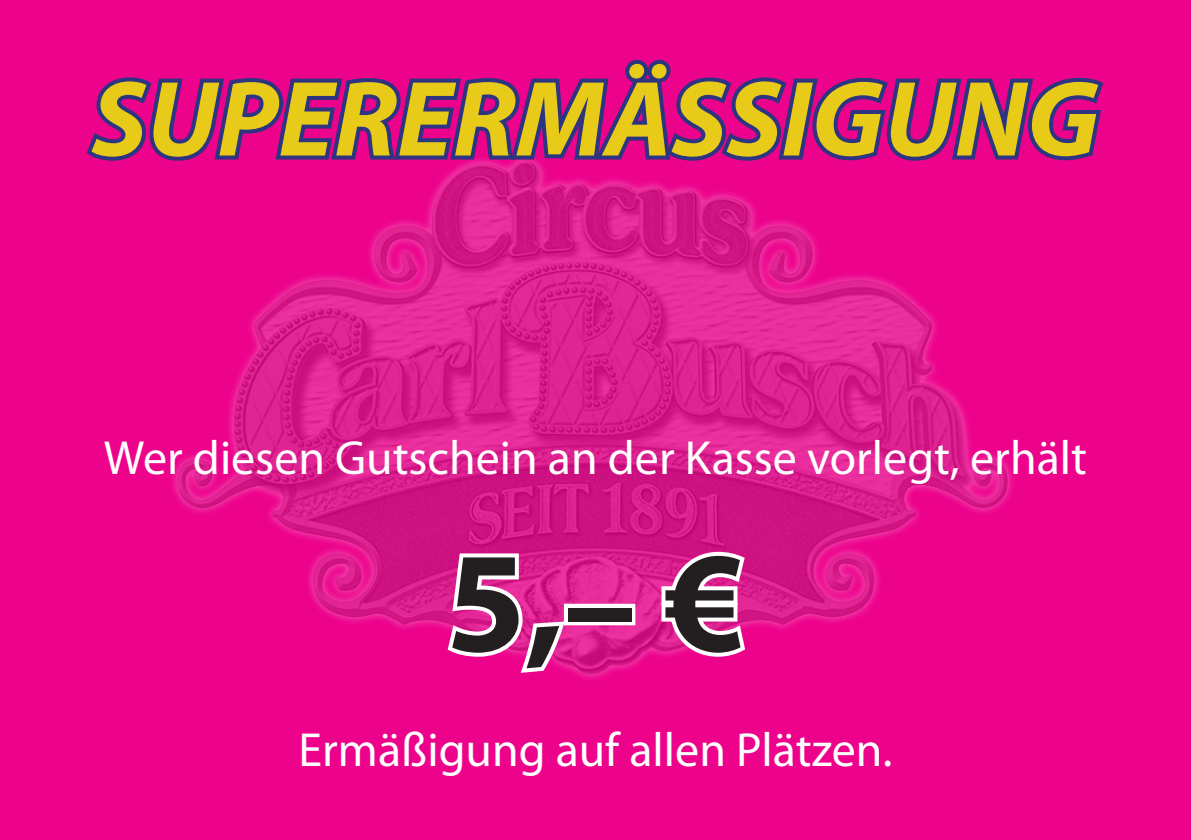
<style>
.page{position:relative;width:1191px;height:840px;background:#fff}
.page>*{position:absolute;margin:0;border:0;box-sizing:border-box;transform-origin:0 0}
.t1{font:700 144px "Myriad Pro";color:#231f20}
.t2{font:italic 700 108px "Myriad Pro";color:#e8cb19}
.t3{font:48px "Myriad Pro";color:#fff}
</style>
<div class="page">
<div style="left:0;top:0;width:1191px;height:839px;background:#ed028c"></div>
<img style="left:173px;top:165px;width:839px;height:514px">
<svg style="left:86px;top:59px;width:1018px;height:106px"></svg>
<svg style="left:443px;top:549px;width:127px;height:128px"></svg>
<div style="left:564px;top:603px;width:71px;height:22px;border:8px solid #fff"></div>
<svg style="left:657px;top:547px;width:92px;height:113px"></svg>
<p class="t2" style="left:92px;top:49px;width:1009px">SUPERERMÄSSIGUNG</p>
<p class="t3" style="left:104px;top:428px;width:984px">Wer diesen Gutschein an der Kasse vorlegt, erhält</p>
<p class="t1" style="left:446px;top:508px;width:300px">5,– €</p>
<p class="t3" style="left:298px;top:719px;width:595px">Ermäßigung auf allen Plätzen.</p>
</div>
